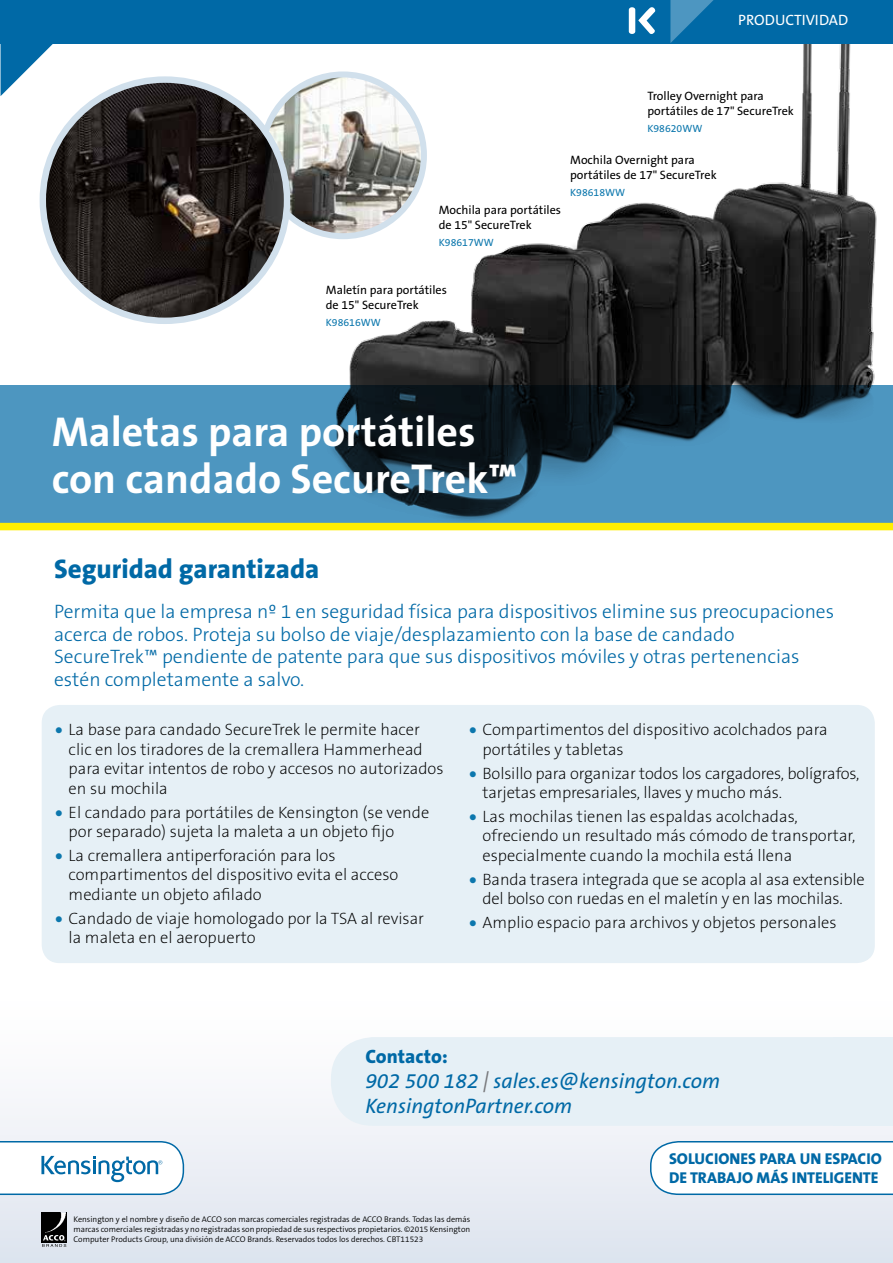
<style>
.page{position:relative;width:893px;height:1263px;background:#fff}
.page>*{position:absolute;margin:0;border:0;box-sizing:border-box;transform-origin:0 0}
.t1{font:42px/46.5px "The Sans KENSINGTON7 Bd";color:#fff}
.t2{font:27px "The Sans KENSINGTON8 XB";color:#0069a6}
.t3{font:italic 21px/25.2px "The Sans KENSINGTON5 Rg";color:#0069a6}
.t4{font:19.5px/22.5px "The Sans KENSINGTON3 Li";color:#0069a6}
.t5{font:19.5px "The Sans KENSINGTON8 XB";color:#0069a6}
.t6{font:16.5px/19.5px "The Sans KENSINGTON2 XL";color:#000}
.t7{font:15.75px/18.9px "The Sans KENSINGTON8 XB";color:#0069a6}
.t8{font:15px "The Sans KENSINGTON5 Rg";color:#fff}
.t9{font:12.15px/15px "The Sans KENSINGTON5 Rg";color:#000}
.t10{font:10.5px "The Sans KENSINGTON5 Rg";color:#0c77ad}
.t11{font:8.25px/9.9px "The Sans KENSINGTON4 SL";color:#000;text-align:justify}
.s1{color:#0c77ad}
.s2{color:#77787b}
</style>
<div class="page">
<img style="left:280px;top:43px;width:613px;height:488px">
<div style="left:0;top:859px;width:893px;height:404px;background:linear-gradient(to bottom,#fff,#e3e8f1)"></div>
<div style="left:42px;top:705px;width:833px;height:258px;background:#e6f0f6;border-radius:18px"></div>
<img style="left:262px;top:74px;width:162px;height:162px;border-radius:81px">
<div style="left:259px;top:71px;width:168px;height:168px;border:6px solid #d1e0ec;border-radius:50%"></div>
<img style="left:43px;top:80px;width:244px;height:241px">
<div style="left:40px;top:76px;width:250px;height:248px;border:6px solid #d1e0ec;border-radius:50%"></div>
<div style="left:1px;top:0;width:892px;height:43px;background:#0069a6"></div>
<svg style="left:638px;top:7px;width:18px;height:27px"></svg>
<div style="left:629px;top:7px;width:6px;height:27px;background:#fff;border-radius:3px"></div>
<svg style="left:1px;top:43px;width:54px;height:53px"></svg>
<svg style="left:670px;top:0;width:44px;height:43px"></svg>
<svg style="left:0;top:385px;width:893px;height:138px;background:#3a7291"></svg>
<div style="left:0;top:523px;width:893px;height:7px;background:#fe0"></div>
<div style="left:42px;top:1213px;width:25px;height:29px;background:#000"></div>
<img style="left:45px;top:1213px;width:21px;height:20px">
<svg style="left:42px;top:1235px;width:24px;height:12px"></svg>
<svg style="left:0;top:1140px;width:185px;height:56px"></svg>
<div style="left:331px;top:1037px;width:503px;height:89px;background:#e6f0f6"></div>
<div style="left:834px;top:1037px;width:59px;height:89px;background:#e6f0f6"></div>
<svg style="left:649px;top:1140px;width:244px;height:56px"></svg>
<p class="t8" style="left:738px;top:12px;width:111px">productividad</p>
<p class="t9" style="left:647px;top:89px;width:148px">Trolley Overnight para portátiles de 17" SecureTrek</p>
<p class="t10" style="left:647px;top:123px;width:56px">K98620WW</p>
<p class="t9" style="left:439px;top:203px;width:124px">Mochila para portátiles de 15" SecureTrek</p>
<p class="t10" style="left:439px;top:236px;width:56px">K98617WW</p>
<p class="t9" style="left:570px;top:153px;width:148px">Mochila Overnight para portátiles de 17" SecureTrek</p>
<p class="t10" style="left:570px;top:187px;width:56px">K98618WW</p>
<p class="t9" style="left:326px;top:283px;width:123px">Maletín para portátiles de 15" SecureTrek</p>
<p class="t10" style="left:326px;top:317px;width:56px">K98616WW</p>
<h1 class="t1" style="left:52px;top:410px;width:467px">Maletas para portátiles con candado SecureTrek™</h1>
<h2 class="t2" style="left:54px;top:555px;width:267px">SEGURIDAD GARANTIZADA</h2>
<p class="t4" style="left:54px;top:601px;width:781px">Permita que la empresa nº 1 en seguridad física para dispositivos elimine sus preocupaciones acerca de robos. Proteja su bolso de viaje/desplazamiento con la base de candado SecureTrek™ pendiente de patente para que sus dispositivos móviles y otras pertenencias estén completamente a salvo.</p>
<p class="t6" style="left:69px;top:720px;width:376px;text-indent:-13px"><span class="s1">•</span> La base para candado SecureTrek le permite hacer clic en los tiradores de la cremallera Hammerhead para evitar intentos de robo y accesos no autorizados en su mochila</p>
<p class="t6" style="left:69px;top:803px;width:362px;text-indent:-13px"><span class="s1">•</span> El candado para portátiles de Kensington (se vende por separado) sujeta la maleta a un objeto fijo</p>
<p class="t6" style="left:69px;top:846px;width:331px;text-indent:-13px"><span class="s1">•</span> La cremallera antiperforación para los compartimentos del dispositivo evita el acceso mediante un objeto afilado</p>
<p class="t6" style="left:69px;top:909px;width:357px;text-indent:-13px"><span class="s1">•</span> Candado de viaje homologado por la TSA al revisar la maleta en el aeropuerto</p>
<p class="t6" style="left:483px;top:720px;width:347px;text-indent:-13px"><span class="s1">•</span> Compartimentos del dispositivo acolchados para portátiles y tabletas</p>
<p class="t6" style="left:483px;top:764px;width:378px;text-indent:-13px"><span class="s1">•</span> Bolsillo para organizar todos los cargadores, bolígrafos, tarjetas empresariales, llaves y mucho más.</p>
<p class="t6" style="left:483px;top:807px;width:375px;text-indent:-13px"><span class="s1">•</span> Las mochilas tienen las espaldas acolchadas, ofreciendo un resultado más cómodo de transportar, especialmente cuando la mochila está llena</p>
<p class="t6" style="left:469px;top:870px;width:397px;text-align:center"><span class="s1">•</span> Banda trasera integrada que se acopla al asa extensible del bolso con ruedas en el maletín y en las mochilas.</p>
<p class="t6" style="left:469px;top:913px;width:369px"><span class="s1">•</span> Amplio espacio para archivos y objetos personales</p>
<p class="t5" style="left:365px;top:1046px;width:84px">CONTACTO:</p>
<p class="t3" style="left:365px;top:1069px;width:356px">902 500 182 <span class="s2">|</span> sales.es@kensington.com<br>KensingtonPartner.com</p>
<p class="t11" style="left:74px;top:1214px;width:398px">Kensington y el nombre y diseño de ACCO son marcas comerciales registradas de ACCO Brands. Todas las demás marcas comerciales registradas y no registradas son propiedad de sus respectivos propietarios. ©2015 Kensington Computer Products Group, una división de ACCO Brands. Reservados todos los derechos. CBT11523</p>
<p class="t7" style="left:669px;top:1150px;width:214px">SOLUCIONES PARA UN ESPACIO<br>DE TRABAJO MÁS INTELIGENTE</p>
</div>
